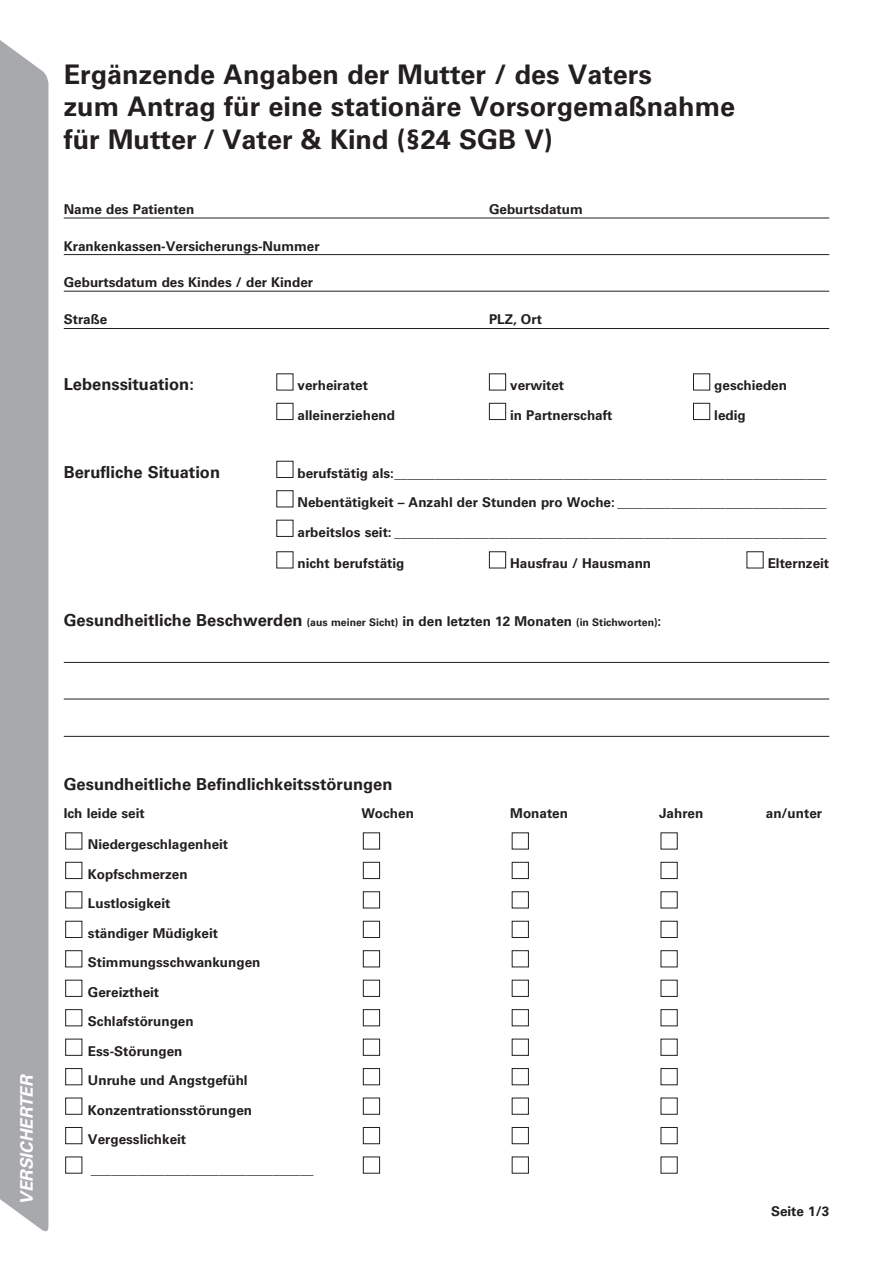
<style>
.page{position:relative;width:893px;height:1263px;background:#fff}
.page>*{position:absolute;margin:0;border:0;box-sizing:border-box;transform-origin:0 0}
.t1{font:700 27px/32.4px "Univers";color:#231f20}
.t2{font:italic 700 17.25px "Univers LT Std";color:#fff}
.t3{font:700 16.5px "Univers";color:#231f20}
.t4{font:700 13.5px "Univers";color:#231f20}
.t5{font:700 10.5px "Univers";color:#231f20}
.s1{font-size:16.5px}
.s2{font-size:13.5px}
</style>
<div class="page">
<hr style="left:64px;top:218px;width:765px;height:1px;background:#231f20">
<hr style="left:64px;top:254px;width:765px;height:1px;background:#231f20">
<hr style="left:64px;top:291px;width:765px;height:1px;background:#231f20">
<hr style="left:64px;top:328px;width:765px;height:1px;background:#231f20">
<hr style="left:64px;top:662px;width:765px;height:1px;background:#231f20">
<hr style="left:64px;top:699px;width:765px;height:1px;background:#231f20">
<hr style="left:64px;top:736px;width:765px;height:1px;background:#231f20">
<div style="left:489px;top:373px;width:17px;height:17px;border:1px solid #231f20"></div>
<div style="left:693px;top:373px;width:17px;height:17px;border:1px solid #231f20"></div>
<div style="left:276px;top:403px;width:17px;height:17px;border:1px solid #231f20"></div>
<div style="left:489px;top:403px;width:17px;height:17px;border:1px solid #231f20"></div>
<div style="left:693px;top:403px;width:17px;height:17px;border:1px solid #231f20"></div>
<div style="left:276px;top:461px;width:17px;height:17px;border:1px solid #231f20"></div>
<div style="left:276px;top:490px;width:17px;height:17px;border:1px solid #231f20"></div>
<div style="left:276px;top:520px;width:17px;height:17px;border:1px solid #231f20"></div>
<div style="left:276px;top:551px;width:17px;height:17px;border:1px solid #231f20"></div>
<div style="left:489px;top:551px;width:17px;height:17px;border:1px solid #231f20"></div>
<div style="left:363px;top:832px;width:17px;height:17px;border:1px solid #231f20"></div>
<div style="left:65px;top:862px;width:17px;height:17px;border:1px solid #231f20"></div>
<div style="left:363px;top:862px;width:17px;height:17px;border:1px solid #231f20"></div>
<div style="left:512px;top:862px;width:17px;height:17px;border:1px solid #231f20"></div>
<div style="left:661px;top:862px;width:17px;height:17px;border:1px solid #231f20"></div>
<div style="left:65px;top:891px;width:17px;height:17px;border:1px solid #231f20"></div>
<div style="left:363px;top:891px;width:17px;height:17px;border:1px solid #231f20"></div>
<div style="left:512px;top:891px;width:17px;height:17px;border:1px solid #231f20"></div>
<div style="left:661px;top:891px;width:17px;height:17px;border:1px solid #231f20"></div>
<div style="left:65px;top:921px;width:17px;height:17px;border:1px solid #231f20"></div>
<div style="left:363px;top:921px;width:17px;height:17px;border:1px solid #231f20"></div>
<div style="left:512px;top:921px;width:17px;height:17px;border:1px solid #231f20"></div>
<div style="left:661px;top:921px;width:17px;height:17px;border:1px solid #231f20"></div>
<div style="left:65px;top:950px;width:17px;height:17px;border:1px solid #231f20"></div>
<div style="left:363px;top:950px;width:17px;height:17px;border:1px solid #231f20"></div>
<div style="left:512px;top:950px;width:17px;height:17px;border:1px solid #231f20"></div>
<div style="left:661px;top:950px;width:17px;height:17px;border:1px solid #231f20"></div>
<div style="left:65px;top:980px;width:17px;height:17px;border:1px solid #231f20"></div>
<div style="left:363px;top:980px;width:17px;height:17px;border:1px solid #231f20"></div>
<div style="left:512px;top:980px;width:17px;height:17px;border:1px solid #231f20"></div>
<div style="left:661px;top:980px;width:17px;height:17px;border:1px solid #231f20"></div>
<div style="left:65px;top:1009px;width:17px;height:17px;border:1px solid #231f20"></div>
<div style="left:363px;top:1009px;width:17px;height:17px;border:1px solid #231f20"></div>
<div style="left:512px;top:1009px;width:17px;height:17px;border:1px solid #231f20"></div>
<div style="left:661px;top:1009px;width:17px;height:17px;border:1px solid #231f20"></div>
<div style="left:65px;top:1039px;width:17px;height:17px;border:1px solid #231f20"></div>
<div style="left:363px;top:1039px;width:17px;height:17px;border:1px solid #231f20"></div>
<div style="left:512px;top:1039px;width:17px;height:17px;border:1px solid #231f20"></div>
<div style="left:661px;top:1039px;width:17px;height:17px;border:1px solid #231f20"></div>
<div style="left:65px;top:1068px;width:17px;height:17px;border:1px solid #231f20"></div>
<div style="left:363px;top:1068px;width:17px;height:17px;border:1px solid #231f20"></div>
<div style="left:512px;top:1068px;width:17px;height:17px;border:1px solid #231f20"></div>
<div style="left:661px;top:1068px;width:17px;height:17px;border:1px solid #231f20"></div>
<div style="left:65px;top:1098px;width:17px;height:17px;border:1px solid #231f20"></div>
<div style="left:363px;top:1098px;width:17px;height:17px;border:1px solid #231f20"></div>
<div style="left:512px;top:1098px;width:17px;height:17px;border:1px solid #231f20"></div>
<div style="left:661px;top:1098px;width:17px;height:17px;border:1px solid #231f20"></div>
<div style="left:65px;top:1127px;width:17px;height:17px;border:1px solid #231f20"></div>
<div style="left:363px;top:1127px;width:17px;height:17px;border:1px solid #231f20"></div>
<div style="left:512px;top:1127px;width:17px;height:17px;border:1px solid #231f20"></div>
<div style="left:661px;top:1127px;width:17px;height:17px;border:1px solid #231f20"></div>
<div style="left:363px;top:1156px;width:17px;height:17px;border:1px solid #231f20"></div>
<div style="left:0;top:40px;width:48px;height:1192px;background:#a8a9ad"></div>
<p class="t1" style="left:64px;top:59px;width:590px">Ergänzende Angaben der Mutter / des Vaters</p>
<p class="t1" style="left:64px;top:91px;width:673px">zum Antrag für eine stationäre Vorsorgemaßnahme für Mutter / Vater &amp; Kind (§24 SGB V)</p>
<p class="t4" style="left:64px;top:202px;width:132px">Name des Patienten</p>
<p class="t4" style="left:489px;top:202px;width:95px">Geburtsdatum</p>
<p class="t4" style="left:64px;top:238px;width:257px">Krankenkassen-Versicherungs-Nummer</p>
<p class="t4" style="left:64px;top:275px;width:251px">Geburtsdatum des Kindes / der Kinder</p>
<p class="t4" style="left:64px;top:311px;width:45px">Straße</p>
<p class="t4" style="left:489px;top:311px;width:54px">PLZ, Ort</p>
<p class="t3" style="left:64px;top:375px;width:132px">Lebenssituation:</p>
<p class="t4" style="left:298px;top:378px;width:72px">verheiratet</p>
<p class="t4" style="left:510px;top:378px;width:56px">verwitet</p>
<p class="t4" style="left:714px;top:378px;width:74px">geschieden</p>
<p class="t4" style="left:298px;top:407px;width:99px">alleinerziehend</p>
<p class="t4" style="left:510px;top:407px;width:104px">in Partnerschaft</p>
<p class="t4" style="left:714px;top:407px;width:33px">ledig</p>
<p class="t3" style="left:64px;top:462px;width:158px">Berufliche Situation</p>
<p class="t4" style="left:298px;top:465px;width:531px">berufstätig als:________________________________________________________________</p>
<p class="t4" style="left:298px;top:495px;width:531px">Nebentätigkeit – Anzahl der Stunden pro Woche: _______________________________</p>
<p class="t4" style="left:298px;top:524px;width:531px">arbeitslos seit: ________________________________________________________________</p>
<p class="t4" style="left:298px;top:556px;width:108px">nicht berufstätig</p>
<p class="t4" style="left:510px;top:556px;width:143px">Hausfrau / Hausmann</p>
<p class="t4" style="left:768px;top:556px;width:63px">Elternzeit</p>
<p class="t5" style="left:64px;top:616px;width:599px"><span class="s1">Gesundheitliche Beschwerden</span> (aus meiner Sicht) <span class="s2">in den letzten 12 Monaten</span> (in Stichworten)<span class="s2">:</span></p>
<p class="t2" style="left:17px;top:1205px;width:132px;rotate:-90deg">VERSICHERTER</p>
<p class="t3" style="left:64px;top:774px;width:330px">Gesundheitliche Befindlichkeitsstörungen</p>
<p class="t4" style="left:64px;top:805px;width:83px">Ich leide seit</p>
<p class="t4" style="left:361px;top:805px;width:54px">Wochen</p>
<p class="t4" style="left:510px;top:805px;width:59px">Monaten</p>
<p class="t4" style="left:659px;top:805px;width:46px">Jahren</p>
<p class="t4" style="left:766px;top:805px;width:58px">an/unter</p>
<p class="t4" style="left:88px;top:837px;width:142px">Niedergeschlagenheit</p>
<p class="t4" style="left:88px;top:866px;width:101px">Kopfschmerzen</p>
<p class="t4" style="left:88px;top:896px;width:84px">Lustlosigkeit</p>
<p class="t4" style="left:88px;top:925px;width:132px">ständiger Müdigkeit</p>
<p class="t4" style="left:88px;top:955px;width:174px">Stimmungsschwankungen</p>
<p class="t4" style="left:88px;top:984px;width:73px">Gereiztheit</p>
<p class="t4" style="left:88px;top:1013px;width:107px">Schlafstörungen</p>
<p class="t4" style="left:88px;top:1043px;width:96px">Ess-Störungen</p>
<p class="t4" style="left:88px;top:1072px;width:161px">Unruhe und Angstgefühl</p>
<p class="t4" style="left:88px;top:1102px;width:166px">Konzentrationsstörungen</p>
<p class="t4" style="left:88px;top:1131px;width:100px">Vergesslichkeit</p>
<p class="t4" style="left:91px;top:1161px;width:224px">_________________________________</p>
<p class="t4" style="left:771px;top:1203px;width:60px">Seite 1/3</p>
</div>
